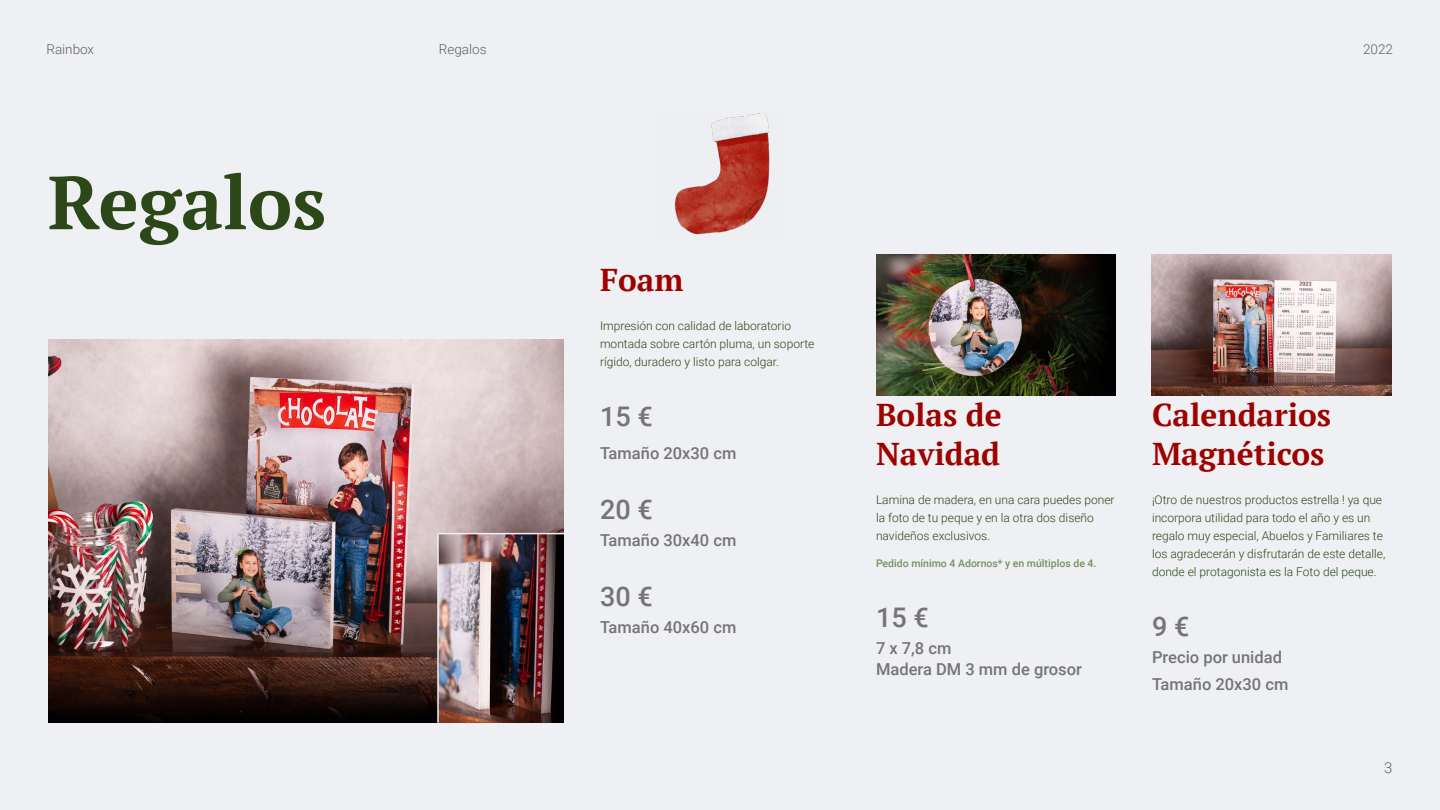
<style>
.page{position:relative;width:1440px;height:810px;background:#eff0f3}
.page>*{position:absolute;margin:0;border:0;box-sizing:border-box;transform-origin:0 0}
.t1{font:700 75px "PT Serif";color:#2c4718}
.t2{font:700 31.5px/39px "PT Serif";color:#9d0200}
.t3{font:500 27px "Roboto";color:#757575}
.t4{font:500 16.5px/21px "Roboto";color:#757575}
.t5{font:300 15px "Roboto";color:#606060}
.t6{font:300 13.5px "Roboto";color:#606060}
.t7{font:300 12px/18px "Roboto";color:#2c4718}
.t8{font:500 10.5px "Roboto";color:#75905f}
</style>
<div class="page">
<img style="left:674px;top:112px;width:96px;height:123px">
<img style="left:876px;top:255px;width:240px;height:141px">
<img style="left:48px;top:339px;width:516px;height:384px">
<img style="left:439px;top:534px;width:125px;height:189px">
<hr style="left:438px;top:533px;width:126px;height:1px;background:#eff0f3">
<hr style="left:437px;top:533px;width:2px;height:190px;background:#eff0f3">
<img style="left:1152px;top:255px;width:240px;height:141px">
<p class="t6" style="left:46px;top:40px;width:49px">Rainbox</p>
<p class="t6" style="left:439px;top:40px;width:49px">Regalos</p>
<p class="t6" style="left:1363px;top:40px;width:31px">2022</p>
<h1 class="t1" style="left:48px;top:152px;width:280px">Regalos</h1>
<h2 class="t2" style="left:600px;top:260px;width:85px">Foam</h2>
<p class="t7" style="left:600px;top:316px;width:216px">Impresión con calidad de laboratorio montada sobre cartón pluma, un soporte rígido, duradero y listo para colgar.</p>
<h3 class="t3" style="left:600px;top:397px;width:54px">15 €</h3>
<h3 class="t4" style="left:600px;top:442px;width:138px">Tamaño 20x30 cm</h3>
<h3 class="t3" style="left:600px;top:490px;width:54px">20 €</h3>
<h3 class="t4" style="left:600px;top:529px;width:138px">Tamaño 30x40 cm</h3>
<h3 class="t3" style="left:600px;top:577px;width:54px">30 €</h3>
<h3 class="t4" style="left:600px;top:616px;width:138px">Tamaño 40x60 cm</h3>
<h2 class="t2" style="left:876px;top:395px;width:127px">Bolas de<br>Navidad</h2>
<p class="t7" style="left:876px;top:490px;width:240px">Lamina de madera, en una cara puedes poner la foto de tu peque y en la otra dos diseño navideños exclusivos.</p>
<p class="t8" style="left:876px;top:556px;width:222px">Pedido mínimo 4 Adornos* y en múltiplos de 4.</p>
<h3 class="t3" style="left:876px;top:598px;width:54px">15 €</h3>
<h3 class="t4" style="left:876px;top:637px;width:208px">7 x 7,8 cm<br>Madera DM 3 mm de grosor</h3>
<h2 class="t2" style="left:1152px;top:395px;width:181px">Calendarios<br>Magnéticos</h2>
<p class="t7" style="left:1152px;top:490px;width:235px">¡Otro de nuestros productos estrella ! ya que incorpora utilidad para todo el año y es un regalo muy especial, Abuelos y Familiares te los agradecerán y disfrutarán de este detalle, donde el protagonista es la Foto del peque.</p>
<h3 class="t3" style="left:1152px;top:607px;width:39px">9 €</h3>
<h3 class="t4" style="left:1152px;top:643px;width:138px;line-height:27px">Precio por unidad<br>Tamaño 20x30 cm</h3>
<p class="t5" style="left:1384px;top:757px;width:10px">3</p>
</div>
